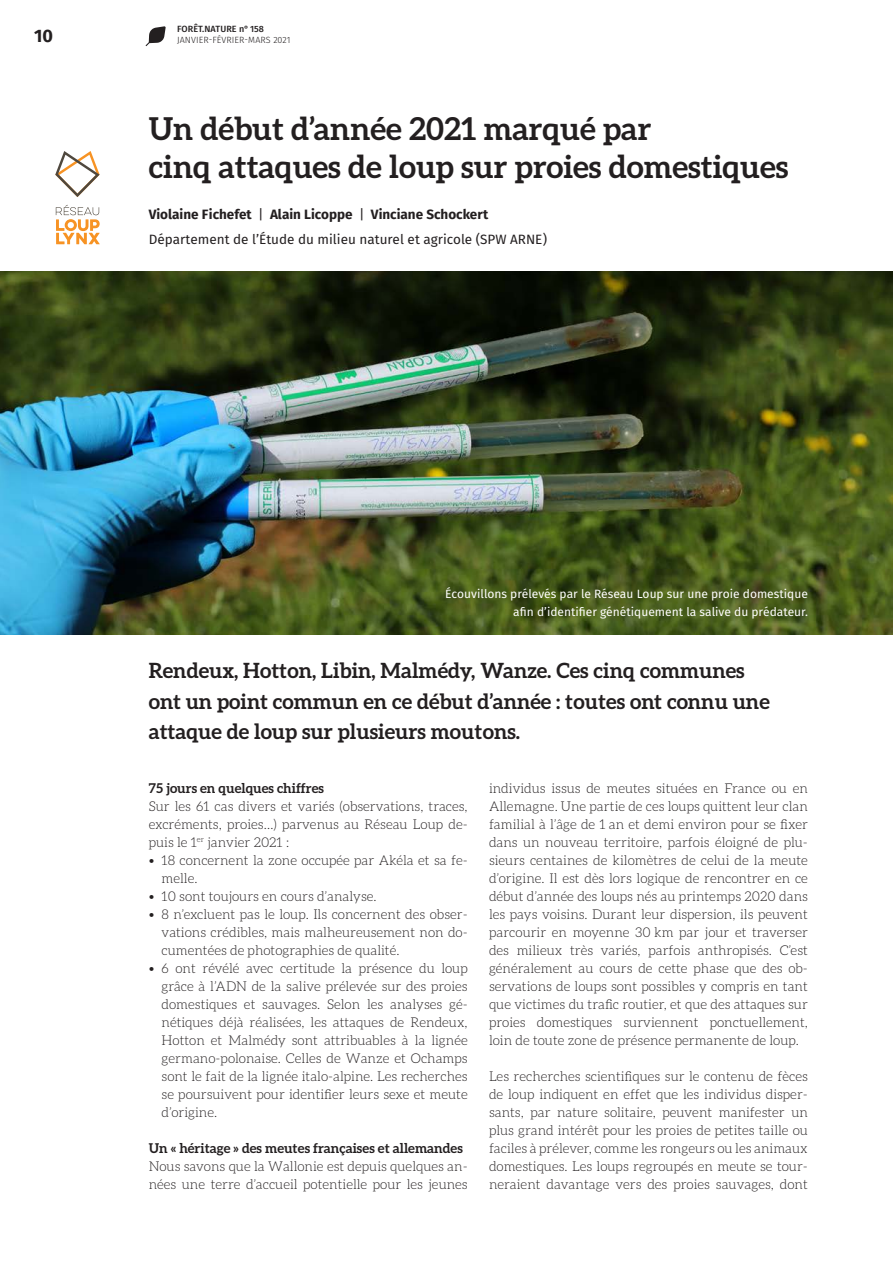
<style>
.page{position:relative;width:893px;height:1263px;background:#fff}
.page>*{position:absolute;margin:0;border:0;box-sizing:border-box;transform-origin:0 0}
.t1{font:700 31.5px/37.8px "Aleo";color:#231f20}
.t2{font:700 21px/30px "Aleo";color:#231f20}
.t3{font:700 18px "Fira Sans";color:#231f20}
.t4{font:300 13.5px/18px "Aleo";color:#231f20;text-align:justify}
.t5{font:13.5px/24.8px "Fira Sans";color:#231f20}
.t6{font:700 13.5px "Aleo";color:#231f20}
.t7{font:12px/18px "Fira Sans";color:#fff;text-align:right}
.t8{font:300 9px "Fira Sans";letter-spacing:.01em;color:#231f20}
.t9{font:500 9px "Fira Sans";letter-spacing:.01em;color:#231f20}
.s1{font-weight:700}
</style>
<div class="page">
<svg style="left:146px;top:26px;width:20px;height:20px"></svg>
<svg style="left:55px;top:151px;width:45px;height:46px"></svg>
<svg style="left:56px;top:205px;width:44px;height:39px"></svg>
<img style="left:0;top:271px;width:893px;height:363px">
<p class="t9" style="left:177px;top:23px;width:88px">FORÊT.NATURE n°158</p>
<h3 class="t3" style="left:34px;top:24px;width:20px">10</h3>
<p class="t8" style="left:177px;top:33px;width:115px">JANVIER-FÉVRIER-MARS 2021</p>
<h1 class="t1" style="left:149px;top:109px;width:641px">Un début d’année 2021 marqué par<br>cinq attaques de loup sur proies domestiques</h1>
<p class="t5" style="left:149px;top:202px;width:400px"><span class="s1">Violaine Fichefet</span> | <span class="s1">Alain Licoppe</span> | <span class="s1">Vinciane Schockert<br></span>Département de l’Étude du milieu naturel et agricole (SPW ARNE)</p>
<p class="t7" style="left:445px;top:585px;width:364px">Écouvillons prélevés par le Réseau Loup sur une proie domestique afin d’identifier génétiquement la salive du prédateur.</p>
<h2 class="t2" style="left:149px;top:655px;width:622px">Rendeux, Hotton, Libin, Malmédy, Wanze. Ces cinq communes ont un point commun en ce début d’année : toutes ont connu une attaque de loup sur plusieurs moutons.</h2>
<p class="t6" style="left:149px;top:780px;width:177px">75 jours en quelques chiffres</p>
<p class="t4" style="left:149px;top:797px;width:320px">Sur les 61 cas divers et variés (observations, traces, excréments, proies…) parvenus au Réseau Loup de&shy;puis le 1<sup>er</sup> janvier 2021 :</p>
<p class="t4" style="left:162px;top:851px;width:308px;text-indent:-13px">• 18 concernent la zone occupée par Akéla et sa fe&shy;melle.</p>
<p class="t4" style="left:149px;top:887px;width:229px">• 10 sont toujours en cours d’analyse.</p>
<p class="t4" style="left:162px;top:905px;width:308px;text-indent:-13px">• 8 n’excluent pas le loup. Ils concernent des obser&shy;vations crédibles, mais malheureusement non do&shy;cumentées de photographies de qualité.</p>
<p class="t4" style="left:162px;top:959px;width:308px;text-indent:-13px">• 6 ont révélé avec certitude la présence du loup grâce à l’ADN de la salive prélevée sur des proies domestiques et sauvages. Selon les analyses gé&shy;nétiques déjà réalisées, les attaques de Rendeux, Hotton et Malmédy sont attribuables à la lignée germano-polonaise. Celles de Wanze et Ochamps sont le fait de la lignée italo-alpine. Les recherches se poursuivent pour identifier leurs sexe et meute d’origine.</p>
<p class="t6" style="left:149px;top:1140px;width:315px">Un « héritage » des meutes françaises et allemandes</p>
<p class="t4" style="left:149px;top:1157px;width:320px">Nous savons que la Wallonie est depuis quelques an&shy;nées une terre d’accueil potentielle pour les jeunes</p>
<p class="t4" style="left:489px;top:779px;width:320px">individus issus de meutes situées en France ou en Allemagne. Une partie de ces loups quittent leur clan familial à l’âge de 1 an et demi environ pour se fixer dans un nouveau territoire, parfois éloigné de plu&shy;sieurs centaines de kilomètres de celui de la meute d’origine. Il est dès lors logique de rencontrer en ce début d’année des loups nés au printemps 2020 dans les pays voisins. Durant leur dispersion, ils peuvent parcourir en moyenne 30 km par jour et traverser des milieux très variés, parfois anthropisés. C’est généralement au cours de cette phase que des ob&shy;servations de loups sont possibles y compris en tant que victimes du trafic routier, et que des attaques sur proies domestiques surviennent ponctuellement, loin de toute zone de présence permanente de loup.</p>
<p class="t4" style="left:489px;top:1067px;width:320px">Les recherches scientifiques sur le contenu de fèces de loup indiquent en effet que les individus disper&shy;sants, par nature solitaire, peuvent manifester un plus grand intérêt pour les proies de petites taille ou faciles à prélever, comme les rongeurs ou les animaux domestiques. Les loups regroupés en meute se tour&shy;neraient davantage vers des proies sauvages, dont</p>
</div>
